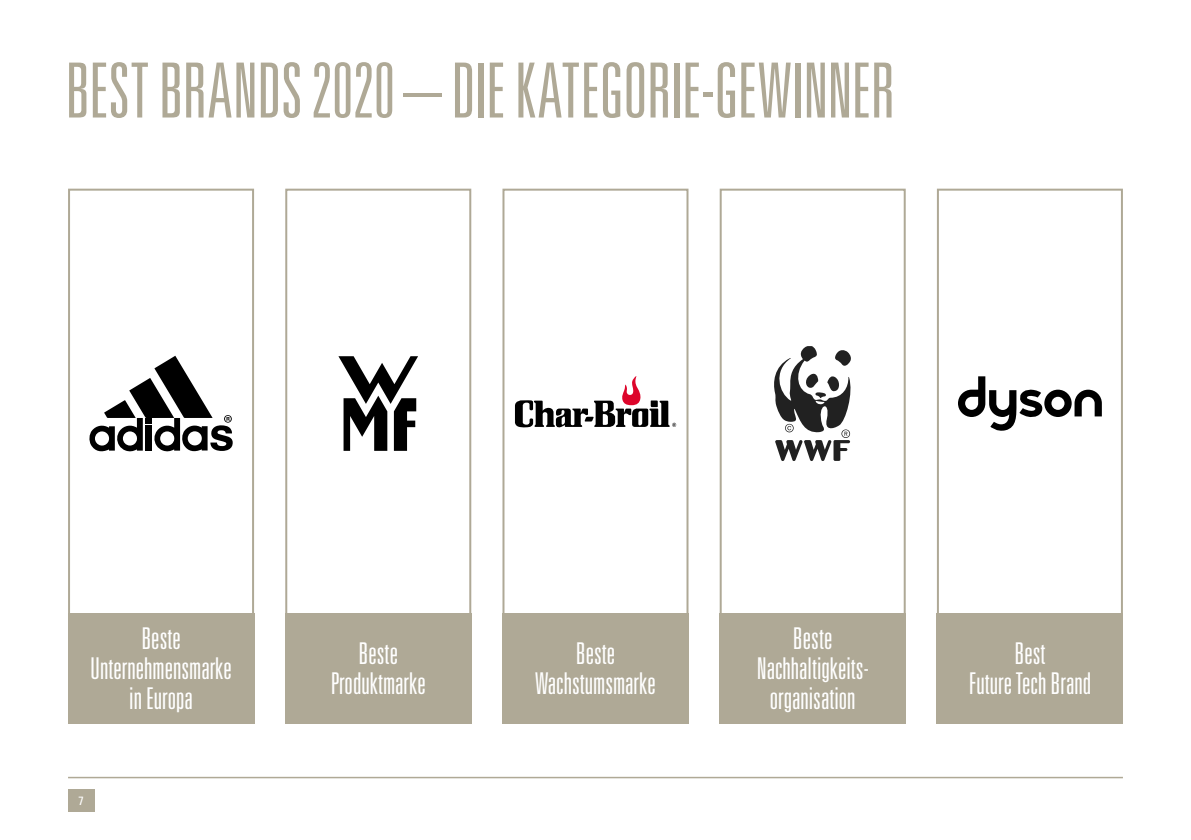
<style>
.page{position:relative;width:1191px;height:840px;background:#fff}
.page>*{position:absolute;margin:0;border:0;box-sizing:border-box;transform-origin:0 0}
.t1{font:300 ultra-condensed 76px "Univers LT Std";letter-spacing:-.015em;color:#afa996}
.t2{font:300 ultra-condensed 30px/30px "Univers LT Std";color:#fff;text-align:center}
.t3{font:condensed 12px "Univers LT Std";color:#fff}
</style>
<div class="page">
<hr style="left:68px;top:776px;width:1055px;height:1px;background:#afa996">
<div style="left:68px;top:788px;width:27px;height:22px;background:#afa996"></div>
<div style="left:68px;top:188px;width:186px;height:446px;border:2px solid #afa996"></div>
<div style="left:68px;top:612px;width:186px;height:110px;background:#afa996"></div>
<svg style="left:89px;top:355px;width:144px;height:96px"></svg>
<div style="left:285px;top:188px;width:186px;height:446px;border:2px solid #afa996"></div>
<div style="left:285px;top:612px;width:186px;height:110px;background:#afa996"></div>
<svg style="left:338px;top:356px;width:80px;height:94px"></svg>
<div style="left:719px;top:188px;width:186px;height:446px;border:2px solid #afa996"></div>
<div style="left:719px;top:612px;width:186px;height:110px;background:#afa996"></div>
<svg style="left:774px;top:346px;width:77px;height:115px"></svg>
<div style="left:502px;top:188px;width:186px;height:446px;border:2px solid #afa996"></div>
<div style="left:502px;top:612px;width:186px;height:110px;background:#afa996"></div>
<div style="left:937px;top:188px;width:186px;height:446px;border:2px solid #afa996"></div>
<div style="left:937px;top:612px;width:186px;height:110px;background:#afa996"></div>
<svg style="left:958px;top:376px;width:143px;height:54px"></svg>
<svg style="left:515px;top:376px;width:161px;height:51px"></svg>
<h1 class="t1" style="left:65px;top:51px;width:832px">BEST BRANDS 2020 – DIE KATEGORIE-GEWINNER</h1>
<p class="t2" style="left:90px;top:622px;width:143px">Beste<br>Unternehmensmarke in Europa</p>
<p class="t3" style="left:79px;top:792px;width:7px">7</p>
<p class="t2" style="left:331px;top:637px;width:97px">Beste<br>Produktmarke</p>
<p class="t2" style="left:756px;top:622px;width:112px">Beste<br>Nachhaltigkeits&shy;organisation</p>
<p class="t2" style="left:535px;top:637px;width:122px">Beste<br>Wachstumsmarke</p>
<p class="t2" style="left:968px;top:637px;width:124px">Best<br>Future Tech Brand</p>
</div>
